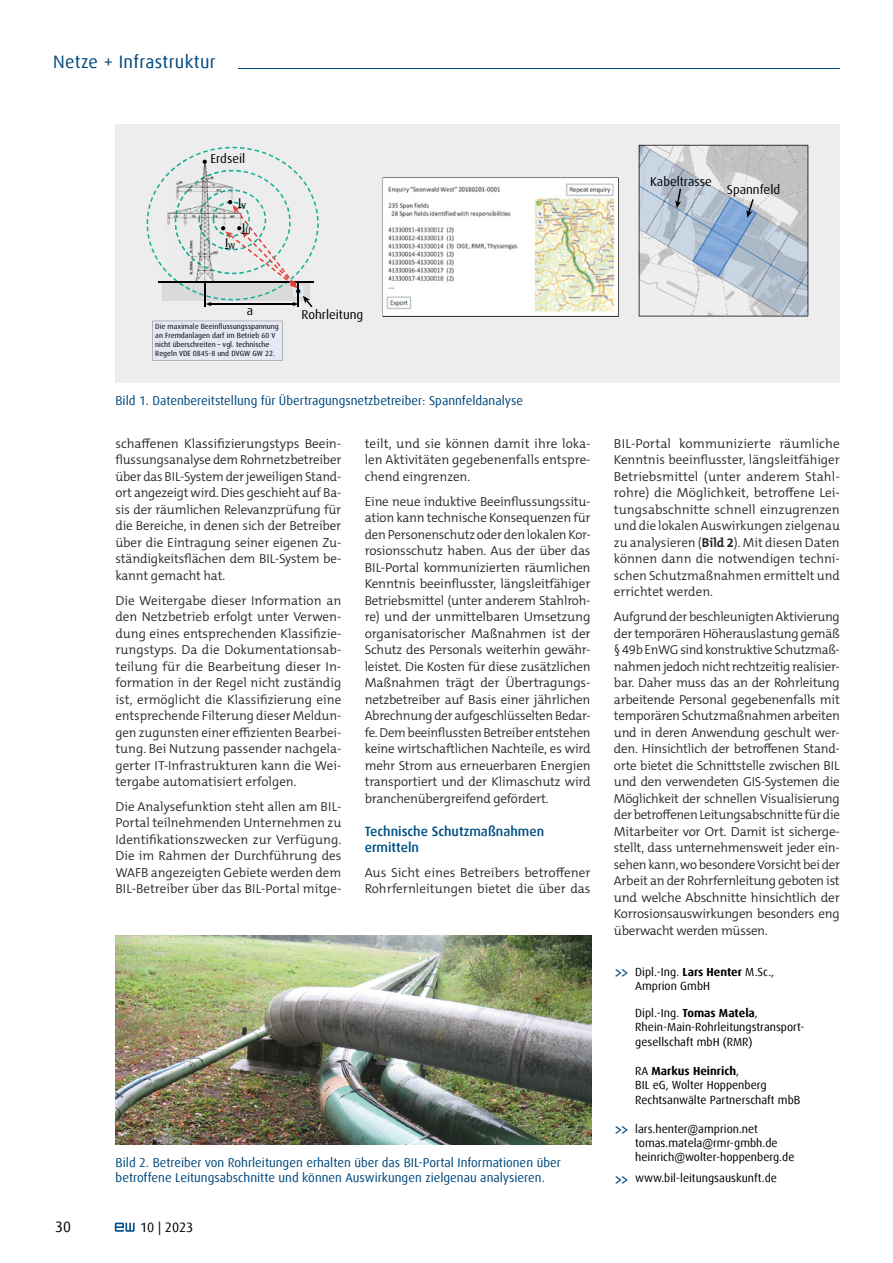
<style>
.page{position:relative;width:893px;height:1263px;background:#fff}
.page>*{position:absolute;margin:0;border:0;box-sizing:border-box;transform-origin:0 0}
.t1{font:18px "Dax Offc";letter-spacing:.02em;color:#00497e}
.t2{font:15px "Dax Offc";color:#000}
.t3{font:500 13.5px/16.5px "Dax Offc";color:#004f84}
.t4{font:13.5px "Dax Offc";color:#000}
.t5{font:300 13.05px/16.5px "The Mix C5";color:#262625;text-align:justify}
.t6{font:12.75px/15.3px "Dax Offc";color:#00497e}
.t7{font:12.75px "Dax Offc";color:#000}
.t8{font:11.7px/14.2px "Dax Offc";color:#000}
.t9{font:7.5px/9px "Dax Offc";color:#000}
.s1{font-weight:700}
.s2{font-family:"The Mix C5";font-size:13.5px;color:#00497e}
</style>
<div class="page">
<svg style="left:115px;top:1222px;width:20px;height:10px"></svg>
<hr style="left:53px;top:68px;width:787px;height:1px;background:#00497e">
<img style="left:115px;top:935px;width:476px;height:209px">
<div style="left:115px;top:124px;width:725px;height:258px;background:#ededed"></div>
<svg style="left:152px;top:321px;width:131px;height:40px"></svg>
<svg style="left:383px;top:178px;width:236px;height:139px"></svg>
<img style="left:384px;top:224px;width:233px;height:91px">
<img style="left:383px;top:178px;width:234px;height:46px">
<img style="left:383px;top:224px;width:1px;height:91px">
<svg style="left:639px;top:145px;width:169px;height:171px"></svg>
<svg style="left:147px;top:147px;width:172px;height:160px"></svg>
<div style="left:32px;top:0;width:205px;height:72px;background:#fff"></div>
<h1 class="t1" style="left:53px;top:50px;width:164px">Netze + Infrastruktur</h1>
<p class="t7" style="left:211px;top:150px;width:36px">Erdseil</p>
<p class="t7" style="left:238px;top:194px;width:9px">I<sub>V</sub></p>
<p class="t7" style="left:225px;top:235px;width:12px">I<sub>W</sub></p>
<p class="t7" style="left:242px;top:220px;width:10px">I<sub>U</sub></p>
<p class="t7" style="left:247px;top:303px;width:8px">a</p>
<p class="t9" style="left:155px;top:322px;width:125px">Die maximale Beeinflussungsspannung an Fremdanlagen darf im Betrieb 60 V nicht überschreiten – vgl. technische Regeln VDE 0845-8 und DVGW GW 22.</p>
<p class="t7" style="left:301px;top:307px;width:63px">Rohrleitung</p>
<p class="t6" style="left:115px;top:393px;width:409px">Bild 1. Datenbereitstellung für Übertragungsnetzbetreiber: Spannfeldanalyse</p>
<p class="t5" style="left:115px;top:435px;width:227px">schaffenen Klassifizierungstyps Beein&shy;flussungsanalyse dem Rohrnetzbetreiber über das BIL-System der jeweiligen Stand&shy;ort angezeigt wird. Dies geschieht auf Ba&shy;sis der räumlichen Relevanzprüfung für die Bereiche, in denen sich der Betreiber über die Eintragung seiner eigenen Zu&shy;ständigkeitsflächen dem BIL-System be&shy;kannt gemacht hat.</p>
<p class="t5" style="left:115px;top:592px;width:227px">Die Weitergabe dieser Information an den Netzbetrieb erfolgt unter Verwen&shy;dung eines entsprechenden Klassifizie&shy;rungstyps. Da die Dokumentationsab&shy;teilung für die Bearbeitung dieser In&shy;formation in der Regel nicht zuständig ist, ermöglicht die Klassifizierung eine entsprechende Filterung dieser Meldun&shy;gen zugunsten einer effizienten Bearbei&shy;tung. Bei Nutzung passender nachgela&shy;gerter IT-Infrastrukturen kann die Wei&shy;tergabe automatisiert erfolgen.</p>
<p class="t5" style="left:115px;top:798px;width:227px">Die Analysefunktion steht allen am BIL-Portal teilnehmenden Unternehmen zu Identifikationszwecken zur Verfügung.<br>Die im Rahmen der Durchführung des WAFB angezeigten Gebiete werden dem BIL-Betreiber über das BIL-Portal mitge-</p>
<p class="t5" style="left:365px;top:435px;width:227px">teilt, und sie können damit ihre loka&shy;len Aktivitäten gegebenenfalls entspre&shy;chend eingrenzen.</p>
<p class="t5" style="left:365px;top:493px;width:227px">Eine neue induktive Beeinflussungssitu&shy;ation kann technische Konsequenzen für den Personenschutz oder den lokalen Kor&shy;rosionsschutz haben. Aus der über das BIL-Portal kommunizierten räumlichen Kenntnis beeinflusster, längsleitfähiger Betriebsmittel (unter anderem Stahlroh&shy;re) und der unmittelbaren Umsetzung organisatorischer Maßnahmen ist der Schutz des Personals weiterhin gewähr&shy;leistet. Die Kosten für diese zusätzlichen Maßnahmen trägt der Übertragungs&shy;netzbetreiber auf Basis einer jährlichen Abrechnung der aufgeschlüsselten Bedar&shy;fe. Dem beeinflussten Betreiber entstehen keine wirtschaftlichen Nachteile, es wird mehr Strom aus erneuerbaren Energien transportiert und der Klimaschutz wird branchenübergreifend gefördert.</p>
<p class="t3" style="left:365px;top:823px;width:181px">Technische Schutzmaßnahmen ermitteln</p>
<p class="t5" style="left:365px;top:864px;width:227px">Aus Sicht eines Betreibers betroffener<br>Rohrfernleitungen bietet die über das</p>
<p class="t6" style="left:116px;top:1155px;width:447px">Bild 2. Betreiber von Rohrleitungen erhalten über das BIL-Portal Informationen über betroffene Leitungsabschnitte und können Auswirkungen zielgenau analysieren.</p>
<p class="t2" style="left:55px;top:1217px;width:17px">30</p>
<p class="t4" style="left:140px;top:1218px;width:55px">10 | 2023</p>
<p class="t7" style="left:650px;top:173px;width:63px">Kabeltrasse</p>
<p class="t7" style="left:727px;top:182px;width:55px">Spannfeld</p>
<p class="t5" style="left:614px;top:435px;width:227px">BIL-Portal kommunizierte räumliche Kenntnis beeinflusster, längsleitfähiger Betriebsmittel (unter anderem Stahl&shy;rohre) die Möglichkeit, betroffene Lei&shy;tungsabschnitte schnell einzugrenzen und die lokalen Auswirkungen zielgenau zu analysieren (<span class="s1">Bild 2</span>). Mit diesen Daten können dann die notwendigen techni&shy;schen Schutzmaßnahmen ermittelt und errichtet werden.</p>
<p class="t5" style="left:614px;top:609px;width:227px">Aufgrund der beschleunigten Aktivierung der temporären Höherauslastung gemäß § 49b EnWG sind konstruktive Schutzmaß&shy;nahmen jedoch nicht rechtzeitig realisier&shy;bar. Daher muss das an der Rohrleitung arbeitende Personal gegebenenfalls mit temporären Schutzmaßnahmen arbeiten und in deren Anwendung geschult wer&shy;den. Hinsichtlich der betroffenen Stand&shy;orte bietet die Schnittstelle zwischen BIL und den verwendeten GIS-Systemen die Möglichkeit der schnellen Visualisierung der betroffenen Leitungsabschnitte für die Mitarbeiter vor Ort. Damit ist sicherge&shy;stellt, dass unternehmensweit jeder ein&shy;sehen kann, wo besondere Vorsicht bei der Arbeit an der Rohrfernleitung geboten ist und welche Abschnitte hinsichtlich der Korrosionsauswirkungen besonders eng überwacht werden müssen.</p>
<p class="t8" style="left:635px;top:965px;width:141px;text-indent:-21px"><span class="s2">&gt;&gt;</span> Dipl.-Ing. <span class="s1">Lars Henter</span> M.Sc.,<br>Amprion GmbH</p>
<p class="t8" style="left:635px;top:1006px;width:169px">Dipl.-Ing. <span class="s1">Tomas Matela</span>,<br>Rhein-Main-Rohrleitungstransport&shy;gesellschaft mbH (RMR)</p>
<p class="t8" style="left:635px;top:1064px;width:167px">RA <span class="s1">Markus Heinrich</span>,<br>BIL eG, Wolter Hoppenberg<br>Rechtsanwälte Partnerschaft mbB</p>
<p class="t8" style="left:635px;top:1122px;width:161px;text-indent:-21px"><span class="s2">&gt;&gt;</span> lars.henter@amprion.net tomas.matela@rmr-gmbh.de heinrich@wolter-hoppenberg.de</p>
<p class="t8" style="left:614px;top:1171px;width:165px"><span class="s2">&gt;&gt;</span> www.bil-leitungsauskunft.de</p>
</div>
